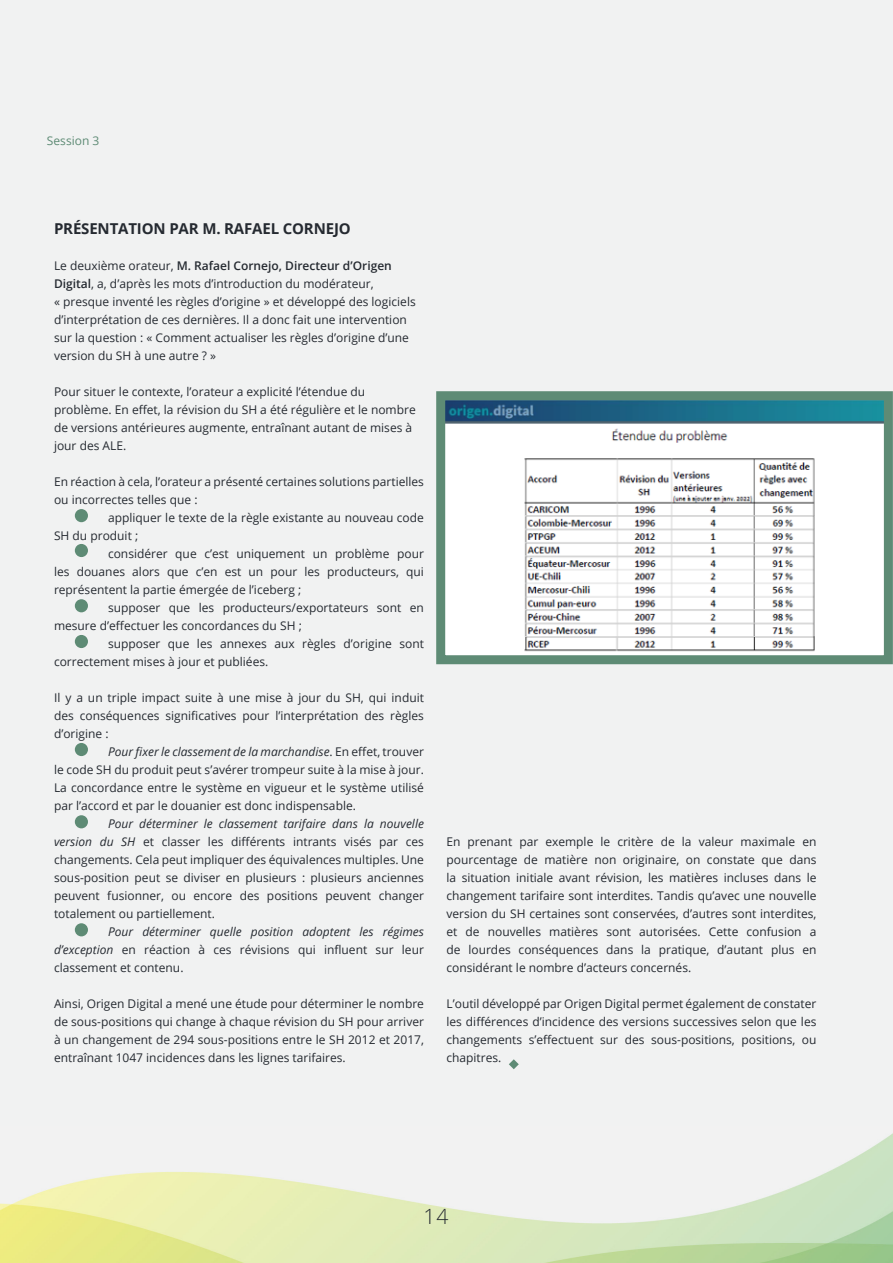
<style>
.page{position:relative;width:893px;height:1263px;background:#f1f2f2}
.page>*{position:absolute;margin:0;border:0;box-sizing:border-box;transform-origin:0 0}
.Large_Title{font:300 21px "Open Sans";color:#252a31}
.Title_-_Align_Left{font:700 15px "Open Sans";letter-spacing:-.01em;color:#252a31}
.Body_Text{font:12px/18px "Open Sans";color:#252a31;text-align:justify}
.Section_Title{font:12px "Open Sans";color:#5e8b75}
.s1{font-weight:600}
.s2{font-style:italic}
</style>
<div class="page">
<img style="left:0;top:1133px;width:893px;height:130px">
<div style="left:75px;top:509px;width:13px;height:13px;background:#5e8b75;border-radius:50%"></div>
<div style="left:75px;top:544px;width:13px;height:13px;background:#5e8b75;border-radius:50%"></div>
<div style="left:75px;top:599px;width:13px;height:13px;background:#5e8b75;border-radius:50%"></div>
<img style="left:446px;top:401px;width:437px;height:253px">
<div style="left:436px;top:391px;width:457px;height:273px;border:9px solid #5e8b75"></div>
<div style="left:75px;top:635px;width:13px;height:13px;background:#5e8b75;border-radius:50%"></div>
<div style="left:75px;top:743px;width:13px;height:13px;background:#5e8b75;border-radius:50%"></div>
<div style="left:75px;top:815px;width:13px;height:13px;background:#5e8b75;border-radius:50%"></div>
<div style="left:75px;top:923px;width:13px;height:13px;background:#5e8b75;border-radius:50%"></div>
<svg style="left:509px;top:1059px;width:10px;height:10px"></svg>
<p class="Section_Title" style="left:47px;top:133px;width:54px">Session 3</p>
<p class="Title_-_Align_Left" style="left:54px;top:218px;width:298px">PRÉSENTATION PAR M. RAFAEL CORNEJO</p>
<p class="Body_Text" style="left:54px;top:256px;width:363px;text-align:left">Le deuxième orateur, <span class="s1">M. Rafael Cornejo, Directeur d’Origen Digital</span>, a, d’après les mots d’introduction du modérateur,<br>« presque inventé les règles d’origine » et développé des logiciels d’interprétation de ces dernières. Il a donc fait une intervention sur la question : « Comment actualiser les règles d’origine d’une version du SH à une autre ? »</p>
<p class="Body_Text" style="left:54px;top:382px;width:363px;text-align:left">Pour situer le contexte, l’orateur a explicité l’étendue du problème. En effet, la révision du SH a été régulière et le nombre de versions antérieures augmente, entraînant autant de mises à jour des ALE.</p>
<p class="Body_Text" style="left:54px;top:472px;width:371px">En réaction à cela, l’orateur a présenté certaines solutions partielles ou incorrectes telles que :</p>
<p class="Body_Text" style="left:54px;top:508px;width:371px;text-indent:54px">appliquer le texte de la règle existante au nouveau code<br>SH du produit ;</p>
<p class="Body_Text" style="left:54px;top:544px;width:371px;text-indent:54px">considérer que c’est uniquement un problème pour les douanes alors que c’en est un pour les producteurs, qui représentent la partie émergée de l’iceberg ;</p>
<p class="Body_Text" style="left:54px;top:598px;width:371px;text-indent:54px">supposer que les producteurs/exportateurs sont en mesure d’effectuer les concordances du SH ;</p>
<p class="Body_Text" style="left:54px;top:634px;width:371px;text-indent:54px">supposer que les annexes aux règles d’origine sont correctement mises à jour et publiées.</p>
<p class="Body_Text" style="left:54px;top:688px;width:371px">Il y a un triple impact suite à une mise à jour du SH, qui induit des conséquences significatives pour l’interprétation des règles d’origine :</p>
<p class="Body_Text" style="left:54px;top:742px;width:371px;text-indent:54px"><span class="s2">Pour fixer le classement de la marchandise</span>. En effet, trouver le code SH du produit peut s’avérer trompeur suite à la mise à jour.<br>La concordance entre le système en vigueur et le système utilisé par l’accord et par le douanier est donc indispensable.</p>
<p class="Body_Text" style="left:54px;top:814px;width:371px;text-indent:54px"><span class="s2">Pour déterminer le classement tarifaire dans la nouvelle version du SH</span> et classer les différents intrants visés par ces changements. Cela peut impliquer des équivalences multiples. Une sous-position peut se diviser en plusieurs : plusieurs anciennes peuvent fusionner, ou encore des positions peuvent changer totalement ou partiellement.</p>
<p class="Body_Text" style="left:54px;top:922px;width:371px;text-indent:54px"><span class="s2">Pour déterminer quelle position adoptent les régimes d’exception</span> en réaction à ces révisions qui influent sur leur classement et contenu.</p>
<p class="Body_Text" style="left:54px;top:994px;width:371px">Ainsi, Origen Digital a mené une étude pour déterminer le nombre de sous-positions qui change à chaque révision du SH pour arriver à un changement de 294 sous-positions entre le SH 2012 et 2017, entraînant 1047 incidences dans les lignes tarifaires.</p>
<p class="Body_Text" style="left:446px;top:832px;width:371px">En prenant par exemple le critère de la valeur maximale en pourcentage de matière non originaire, on constate que dans la situation initiale avant révision, les matières incluses dans le changement tarifaire sont interdites. Tandis qu’avec une nouvelle version du SH certaines sont conservées, d’autres sont interdites, et de nouvelles matières sont autorisées. Cette confusion a de lourdes conséquences dans la pratique, d’autant plus en considérant le nombre d’acteurs concernés.</p>
<p class="Body_Text" style="left:446px;top:994px;width:371px">L’outil développé par Origen Digital permet également de constater les différences d’incidence des versions successives selon que les changements s’effectuent sur des sous-positions, positions, ou chapitres.</p>
<p class="Large_Title" style="left:423px;top:1202px;width:27px">14</p>
</div>
